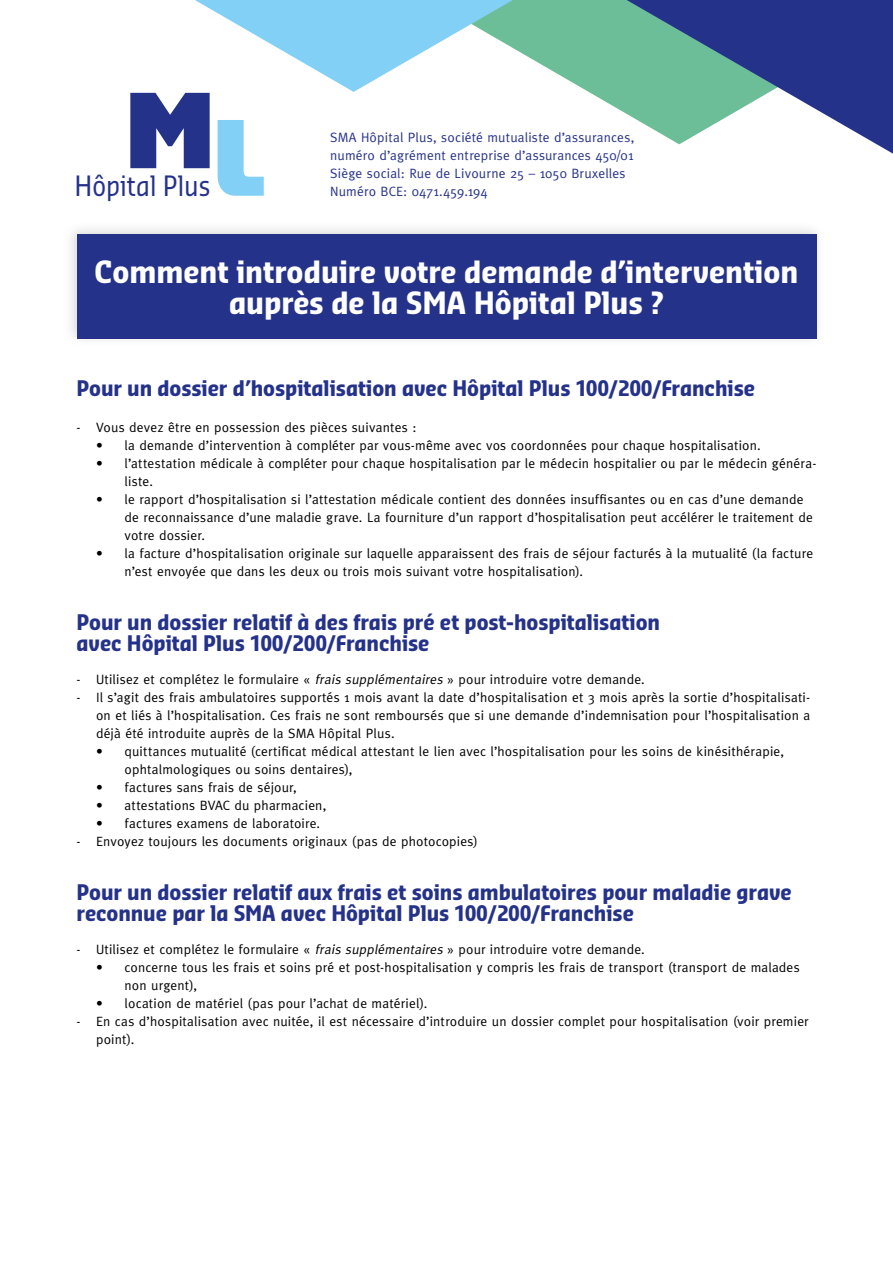
<style>
.page{position:relative;width:893px;height:1263px;background:#fff}
.page>*{position:absolute;margin:0;border:0;box-sizing:border-box;transform-origin:0 0}
.t1{font:700 30px/31.5px "Sansa Con Pro";color:#fff;text-align:center}
.t2{font:27.45px "Sansa Con Pro";color:#25328a}
.t3{font:700 21px/21px "Sansa Con Pro";color:#25328a}
.t4{font:13.5px/18px "Meta";letter-spacing:.015em;color:#000}
.t5{font:13.5px/18px "Meta";letter-spacing:.015em;color:#25328a}
.s1{font-style:italic}
</style>
<div class="page">
<svg style="left:577px;top:0;width:27px;height:101px;background:#77c3a0"></svg>
<svg style="left:604px;top:0;width:289px;height:154px"></svg>
<svg style="left:130px;top:0;width:447px;height:196px"></svg>
<div style="left:63px;top:221px;width:763px;height:127px;background:#000;opacity:.15"></div>
<div style="left:77px;top:234px;width:739px;height:104px;background:#25328a"></div>
<h2 class="t2" style="left:75px;top:166px;width:137px">Hôpital Plus</h2>
<p class="t5" style="left:330px;top:128px;width:306px">SMA Hôpital Plus, société mutualiste d’assurances, numéro d’agrément entreprise d’assurances 450/01<br>Siège social: Rue de Livourne 25 – 1050 Bruxelles Numéro BCE: 0471.459.194</p>
<h1 class="t1" style="left:95px;top:255px;width:705px">Comment introduire votre demande d’intervention auprès de la SMA Hôpital Plus ?</h1>
<h3 class="t3" style="left:77px;top:378px;width:680px">Pour un dossier d’hospitalisation avec Hôpital Plus 100/200/Franchise</h3>
<p class="t4" style="left:77px;top:418px;width:341px">- Vous devez être en possession des pièces suivantes :</p>
<p class="t4" style="left:96px;top:436px;width:666px">• la demande d’intervention à compléter par vous-même avec vos coordonnées pour chaque hospitalisation.</p>
<p class="t4" style="left:125px;top:454px;width:693px;text-indent:-28px">• l’attestation médicale à compléter pour chaque hospitalisation par le médecin hospitalier ou par le médecin généra&shy;liste.</p>
<p class="t4" style="left:125px;top:490px;width:690px;text-indent:-28px">• le rapport d’hospitalisation si l’attestation médicale contient des données insuffisantes ou en cas d’une demande de reconnaissance d’une maladie grave. La fourniture d’un rapport d’hospitalisation peut accélérer le traitement de votre dossier.</p>
<p class="t4" style="left:125px;top:544px;width:690px;text-indent:-28px">• la facture d’hospitalisation originale sur laquelle apparaissent des frais de séjour facturés à la mutualité (la facture n’est envoyée que dans les deux ou trois mois suivant votre hospitalisation).</p>
<h3 class="t3" style="left:77px;top:612px;width:585px">Pour un dossier relatif à des frais pré et post-hospitalisation avec Hôpital Plus 100/200/Franchise</h3>
<p class="t4" style="left:77px;top:670px;width:570px">- Utilisez et complétez le formulaire « <span class="s1">frais supplémentaires</span> » pour introduire votre demande.</p>
<p class="t4" style="left:96px;top:688px;width:716px;text-align:justify;text-indent:-19px">- Il s’agit des frais ambulatoires supportés 1 mois avant la date d’hospitalisation et 3 mois après la sortie d’hospitalisati&shy;on et liés à l’hospitalisation. Ces frais ne sont remboursés que si une demande d’indemnisation pour l’hospitalisation a déjà été introduite auprès de la SMA Hôpital Plus.</p>
<p class="t4" style="left:125px;top:742px;width:661px;text-indent:-28px">• quittances mutualité (certificat médical attestant le lien avec l’hospitalisation pour les soins de kinésithérapie, ophtalmologiques ou soins dentaires),</p>
<p class="t4" style="left:96px;top:778px;width:202px">• factures sans frais de séjour,</p>
<p class="t4" style="left:96px;top:796px;width:232px">• attestations BVAC du pharmacien,</p>
<p class="t4" style="left:96px;top:814px;width:226px">• factures examens de laboratoire.</p>
<p class="t4" style="left:77px;top:832px;width:403px">- Envoyez toujours les documents originaux (pas de photocopies)</p>
<h3 class="t3" style="left:77px;top:882px;width:717px">Pour un dossier relatif aux frais et soins ambulatoires pour maladie grave reconnue par la SMA avec Hôpital Plus 100/200/Franchise</h3>
<p class="t4" style="left:77px;top:940px;width:570px">- Utilisez et complétez le formulaire « <span class="s1">frais supplémentaires</span> » pour introduire votre demande.</p>
<p class="t4" style="left:125px;top:958px;width:677px;text-indent:-28px">• concerne tous les frais et soins pré et post-hospitalisation y compris les frais de transport (transport de malades non urgent),</p>
<p class="t4" style="left:96px;top:994px;width:333px">• location de matériel (pas pour l’achat de matériel).</p>
<p class="t4" style="left:96px;top:1012px;width:714px;text-indent:-19px">- En cas d’hospitalisation avec nuitée, il est nécessaire d’introduire un dossier complet pour hospitalisation (voir premier point).</p>
</div>
